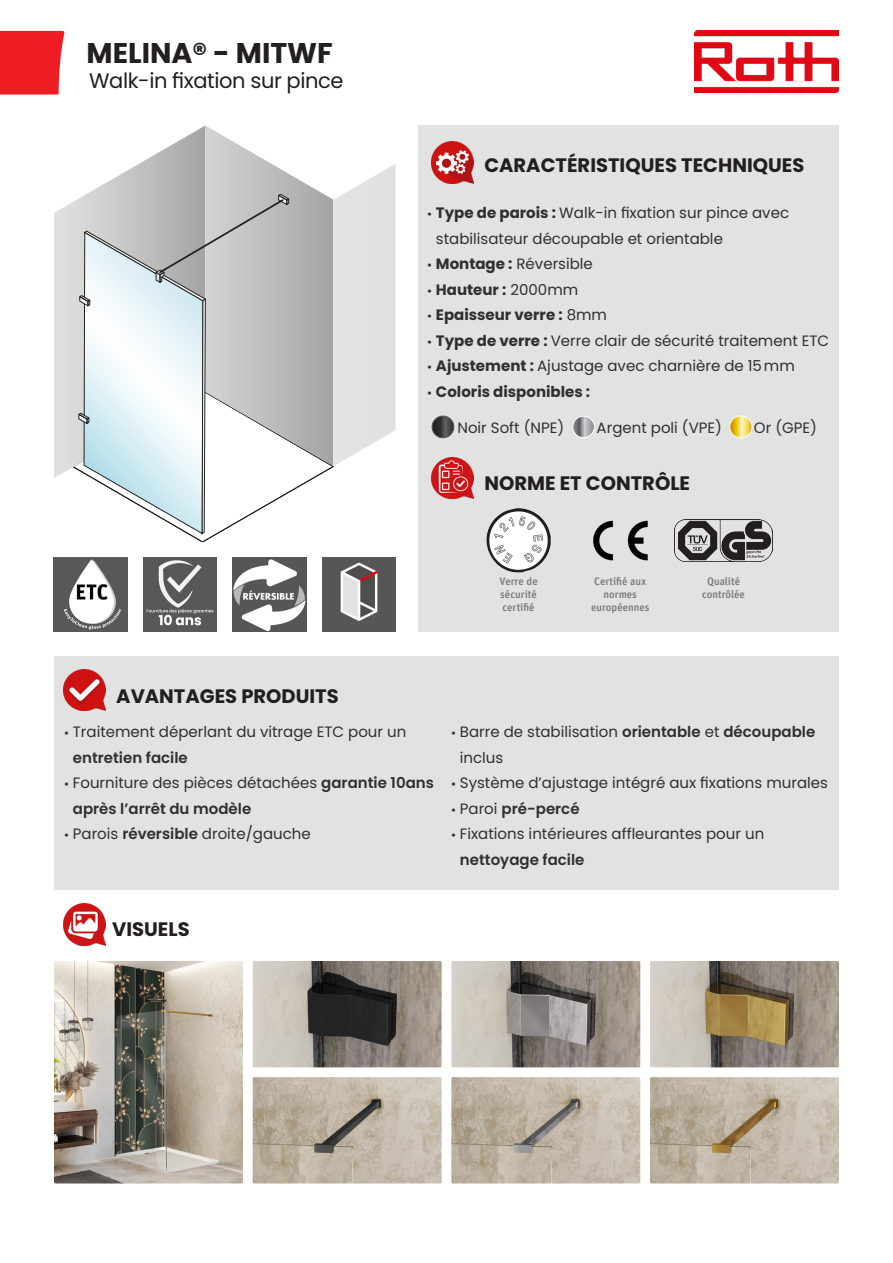
<style>
.page{position:relative;width:893px;height:1263px;background:#fff}
.page>*{position:absolute;margin:0;border:0;box-sizing:border-box;transform-origin:0 0}
.t1{font:700 28.5px "Poppins";color:#231f20}
.t2{font:21px "Poppins";letter-spacing:-.02em;color:#231f20}
.Titres{font:700 19.5px "Poppins";color:#231f20}
.paragraphe{font:15px/25.5px "Poppins";color:#312f30}
.t3{font:600 15px/25.5px "Poppins";color:#312f30}
.t4{font:700 15px "Poppins";color:#312f30}
.t5{font:500 10.8px/13px "Unit OT";color:#787a7d;text-align:center}
.s1{font-family:"Myriad Pro"}
.s2{font-weight:700}
.s3{font-family:"Myriad Pro";font-weight:400}
.s4{font-weight:400}
.s5{font-weight:600}
</style>
<div class="page">
<img style="left:233px;top:558px;width:73px;height:73px">
<div style="left:419px;top:125px;width:420px;height:506px;background:#e1e2e1"></div>
<div style="left:54px;top:656px;width:785px;height:233px;background:#e1e2e1"></div>
<div style="left:54px;top:203px;width:18px;height:275px;background:#dededd"></div>
<svg style="left:72px;top:125px;width:323px;height:417px"></svg>
<img style="left:432px;top:142px;width:41px;height:41px">
<img style="left:64px;top:669px;width:41px;height:42px">
<img style="left:64px;top:904px;width:41px;height:41px">
<img style="left:54px;top:961px;width:189px;height:222px">
<img style="left:451px;top:961px;width:189px;height:106px">
<img style="left:451px;top:1077px;width:189px;height:106px">
<img style="left:253px;top:961px;width:189px;height:106px">
<img style="left:253px;top:1077px;width:189px;height:106px">
<img style="left:650px;top:961px;width:189px;height:106px">
<img style="left:650px;top:1077px;width:189px;height:106px">
<img style="left:432px;top:457px;width:41px;height:42px">
<img style="left:593px;top:520px;width:55px;height:41px">
<img style="left:487px;top:508px;width:64px;height:64px">
<img style="left:694px;top:31px;width:144px;height:61px">
<svg style="left:0;top:31px;width:65px;height:64px;background:#ef2d33"></svg>
<img style="left:54px;top:558px;width:73px;height:73px">
<img style="left:143px;top:558px;width:74px;height:73px">
<img style="left:322px;top:558px;width:74px;height:73px">
<svg style="left:573px;top:416px;width:21px;height:22px"></svg>
<div style="left:572px;top:416px;width:23px;height:22px;border:1px solid #fff;border-radius:50%"></div>
<svg style="left:730px;top:416px;width:22px;height:22px"></svg>
<div style="left:729px;top:415px;width:23px;height:23px;border:1px solid #fff;border-radius:50%"></div>
<svg style="left:432px;top:416px;width:22px;height:22px"></svg>
<div style="left:432px;top:416px;width:22px;height:22px;border:1px solid #57585a;border-radius:50%"></div>
<img style="left:675px;top:519px;width:97px;height:42px">
<p class="t1" style="left:87px;top:37px;width:248px">MELINA® - MITWF</p>
<p class="t2" style="left:89px;top:69px;width:256px">Walk-in fixation sur pince</p>
<p class="Titres" style="left:116px;top:684px;width:224px">AVANTAGES PRODUITS</p>
<p class="Titres" style="left:484px;top:154px;width:322px">CARACTÉRISTIQUES TECHNIQUES</p>
<p class="paragraphe" style="left:436px;top:200px;width:355px;text-indent:-9px"><span class="s1">•</span> <span class="s2">Type de parois :</span> Walk-in fixation sur pince avec stabilisateur découpable et orientable</p>
<p class="paragraphe" style="left:427px;top:251px;width:167px"><span class="s1">•</span> <span class="s2">Montage :</span> Réversible</p>
<p class="t4" style="left:427px;top:281px;width:152px"><span class="s3">•</span> Hauteur : <span class="s4">2000mm</span></p>
<p class="t4" style="left:427px;top:306px;width:181px"><span class="s3">•</span> Epaisseur verre : <span class="s4">8mm</span></p>
<p class="paragraphe" style="left:427px;top:328px;width:403px"><span class="s1">•</span> <span class="s2">Type de verre :</span> Verre clair de sécurité traitement ETC</p>
<p class="paragraphe" style="left:427px;top:353px;width:369px"><span class="s1">•</span> <span class="s2">Ajustement :</span> Ajustage avec charnière de 15mm</p>
<p class="t4" style="left:427px;top:383px;width:164px"><span class="s3">•</span> Coloris disponibles :</p>
<p class="paragraphe" style="left:457px;top:415px;width:108px">Noir Soft (NPE)</p>
<p class="paragraphe" style="left:597px;top:415px;width:127px">Argent poli (VPE)</p>
<p class="paragraphe" style="left:754px;top:415px;width:65px">Or (GPE)</p>
<p class="Titres" style="left:484px;top:471px;width:207px">NORME ET CONTRÔLE</p>
<p class="t5" style="left:499px;top:574px;width:40px;text-align:justify">Verre de sécurité certifié</p>
<p class="t5" style="left:591px;top:574px;width:60px">Certifié aux normes européennes</p>
<p class="t5" style="left:702px;top:575px;width:44px">Qualité contrôlée</p>
<p class="paragraphe" style="left:73px;top:719px;width:335px;text-indent:-9px"><span class="s1">•</span> Traitement déperlant du vitrage ETC pour un <span class="s5">entretien facile</span></p>
<p class="t3" style="left:73px;top:770px;width:363px;text-indent:-9px"><span class="s3">•</span> <span class="s4">Fourniture des pièces détachées</span> garantie 10ans après l’arrêt du modèle</p>
<p class="paragraphe" style="left:64px;top:821px;width:248px"><span class="s1">•</span> Parois <span class="s5">réversible</span> droite/gauche</p>
<p class="paragraphe" style="left:460px;top:719px;width:357px;text-indent:-9px"><span class="s1">•</span> Barre de stabilisation <span class="s5">orientable</span> et <span class="s5">découpable </span>inclus</p>
<p class="paragraphe" style="left:451px;top:770px;width:378px"><span class="s1">•</span> Système d’ajustage intégré aux fixations murales</p>
<p class="t3" style="left:451px;top:796px;width:130px"><span class="s3">•</span> <span class="s4">Paroi</span> pré-percé</p>
<p class="paragraphe" style="left:460px;top:821px;width:306px;text-indent:-9px"><span class="s1">•</span> Fixations intérieures affleurantes pour un <span class="s5">nettoyage facile</span></p>
<p class="Titres" style="left:112px;top:918px;width:79px">VISUELS</p>
</div>
